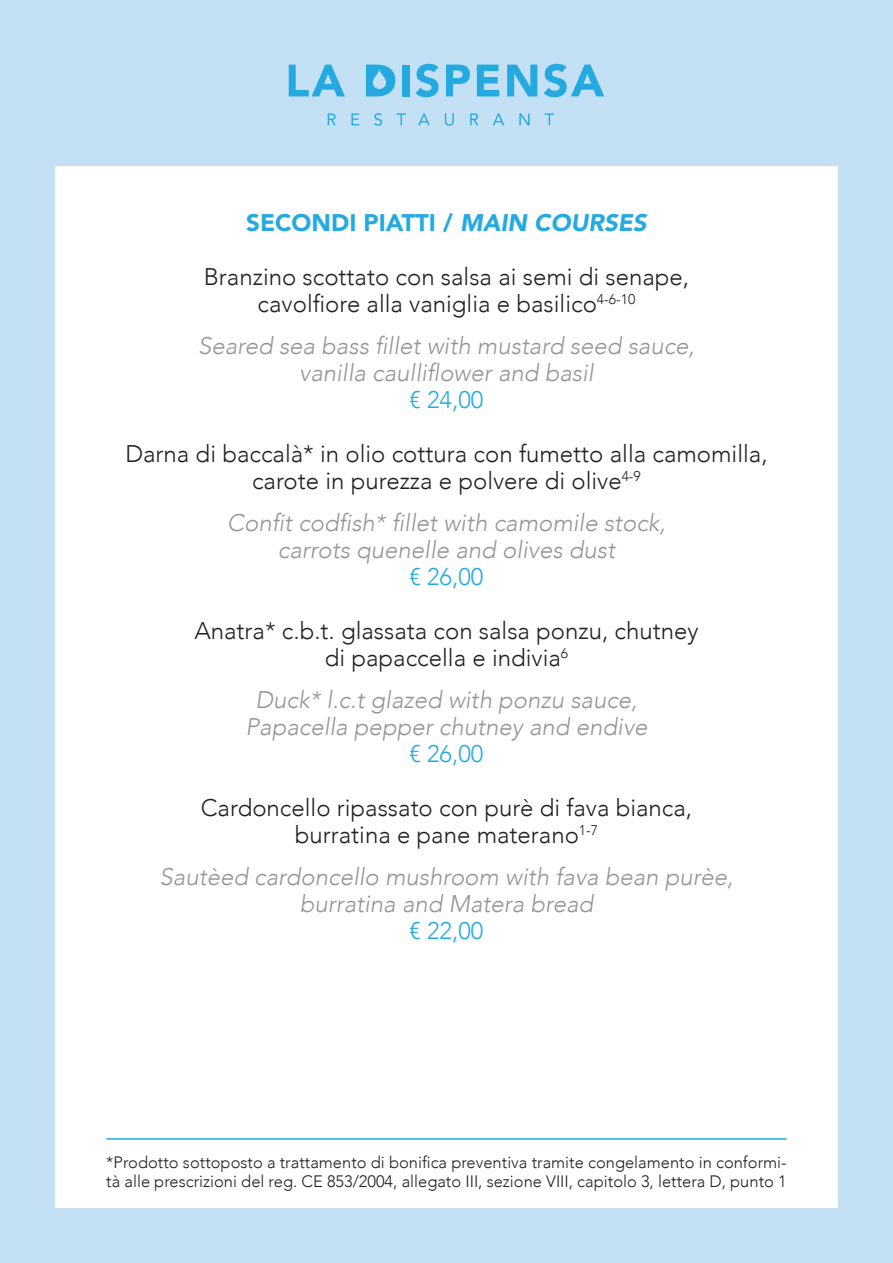
<style>
.page{position:relative;width:893px;height:1263px;background:#c3e0f4}
.page>*{position:absolute;margin:0;border:0;box-sizing:border-box;transform-origin:0 0}
.t1{font:300 24px "Avenir";color:#231f20}
.t2{font:italic 300 24px "Avenir";color:#939598}
.t3{font:900 24px "Avenir";color:#24aae1}
.t4{font:300 24px "Avenir";color:#24aae1}
.t5{font:300 16.5px/19.5px "Avenir";color:#231f20}
.s1{font-style:italic}
</style>
<div class="page">
<div style="left:55px;top:167px;width:783px;height:1041px;background:#fff"></div>
<svg style="left:289px;top:65px;width:56px;height:31px"></svg>
<svg style="left:366px;top:65px;width:29px;height:31px"></svg>
<div style="left:402px;top:65px;width:7px;height:31px;background:#24aae1"></div>
<svg style="left:416px;top:64px;width:22px;height:33px"></svg>
<svg style="left:446px;top:65px;width:24px;height:31px"></svg>
<svg style="left:477px;top:65px;width:22px;height:31px"></svg>
<svg style="left:507px;top:65px;width:30px;height:31px"></svg>
<svg style="left:544px;top:64px;width:60px;height:33px"></svg>
<svg style="left:328px;top:113px;width:8px;height:12px"></svg>
<svg style="left:351px;top:113px;width:8px;height:12px"></svg>
<svg style="left:374px;top:113px;width:8px;height:13px"></svg>
<svg style="left:397px;top:113px;width:9px;height:12px"></svg>
<svg style="left:418px;top:113px;width:12px;height:12px"></svg>
<svg style="left:445px;top:113px;width:9px;height:13px"></svg>
<svg style="left:470px;top:113px;width:8px;height:12px"></svg>
<svg style="left:493px;top:113px;width:11px;height:12px"></svg>
<svg style="left:519px;top:113px;width:11px;height:12px"></svg>
<svg style="left:545px;top:113px;width:9px;height:12px"></svg>
<hr style="left:106px;top:1138px;width:681px;height:2px;background:#24aae1">
<p class="t3" style="left:246px;top:202px;width:402px">SECONDI PIATTI / <span class="s1">MAIN COURSES</span></p>
<p class="t1" style="left:204px;top:262px;width:487px">Branzino scottato con salsa ai semi di senape,</p>
<p class="t1" style="left:258px;top:289px;width:379px">cavolfiore alla vaniglia e basilico<sup>4-6-10</sup></p>
<p class="t2" style="left:198px;top:331px;width:498px">Seared sea bass fillet with mustard seed sauce,</p>
<p class="t2" style="left:299px;top:358px;width:296px">vanilla caulliflower and basil</p>
<p class="t4" style="left:410px;top:385px;width:75px">€ 24,00</p>
<p class="t1" style="left:125px;top:439px;width:644px">Darna di baccalà* in olio cottura con fumetto alla camomilla,</p>
<p class="t1" style="left:252px;top:466px;width:390px">carote in purezza e polvere di olive<sup>4-9</sup></p>
<p class="t2" style="left:227px;top:508px;width:440px">Confit codfish* fillet with camomile stock,</p>
<p class="t2" style="left:278px;top:535px;width:339px">carrots quenelle and olives dust</p>
<p class="t4" style="left:410px;top:562px;width:75px">€ 26,00</p>
<p class="t1" style="left:194px;top:616px;width:506px">Anatra* c.b.t. glassata con salsa ponzu, chutney</p>
<p class="t1" style="left:325px;top:643px;width:245px">di papaccella e indivia<sup>6</sup></p>
<p class="t2" style="left:255px;top:685px;width:383px">Duck* l.c.t glazed with ponzu sauce,</p>
<p class="t2" style="left:245px;top:712px;width:403px">Papacella pepper chutney and endive</p>
<p class="t4" style="left:410px;top:739px;width:75px">€ 26,00</p>
<p class="t1" style="left:201px;top:793px;width:493px">Cardoncello ripassato con purè di fava bianca,</p>
<p class="t1" style="left:295px;top:820px;width:305px">burratina e pane materano<sup>1-7</sup></p>
<p class="t2" style="left:160px;top:862px;width:575px">Sautèed cardoncello mushroom with fava bean purèe,</p>
<p class="t2" style="left:300px;top:889px;width:295px">burratina and Matera bread</p>
<p class="t4" style="left:410px;top:916px;width:75px">€ 22,00</p>
<p class="t5" style="left:106px;top:1152px;width:682px">*Prodotto sottoposto a trattamento di bonifica preventiva tramite congelamento in conformi&shy;tà alle prescrizioni del reg. CE 853/2004, allegato III, sezione VIII, capitolo 3, lettera D, punto 1</p>
</div>
